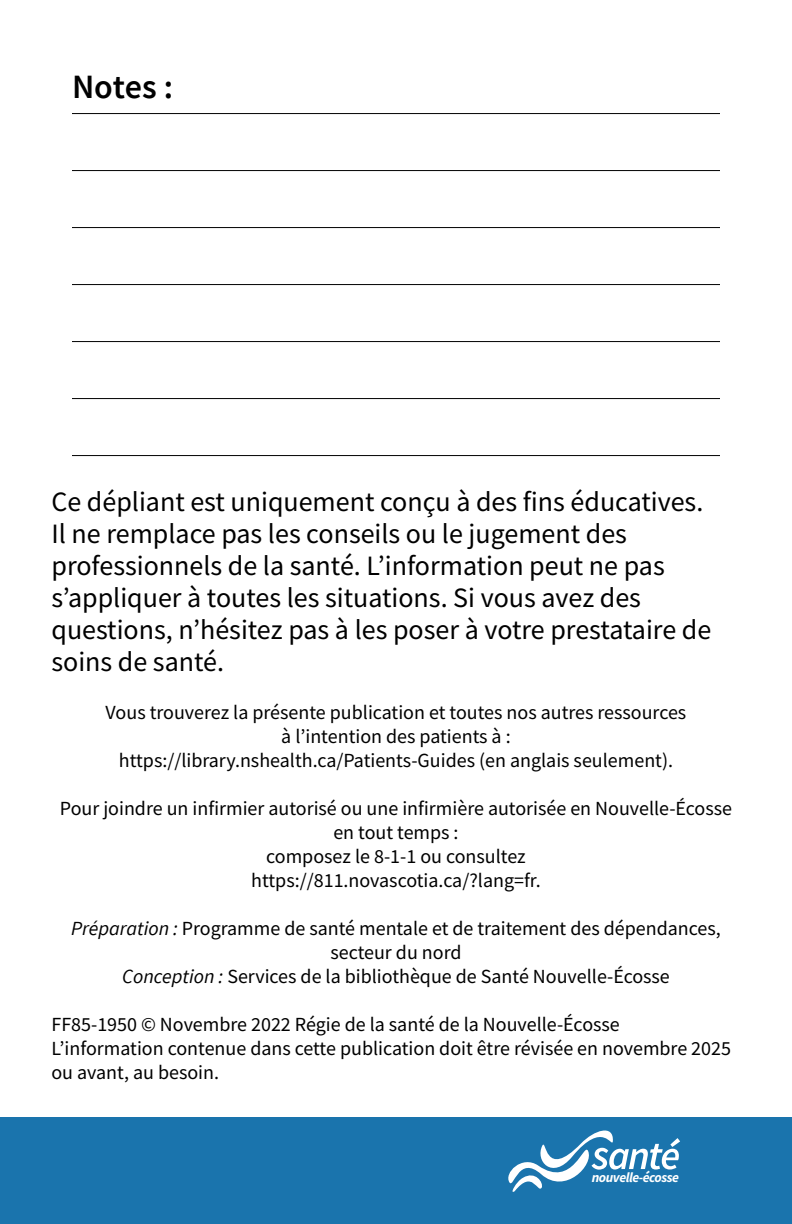
<style>
.page{position:relative;width:792px;height:1224px;background:#fff}
.page>*{position:absolute;margin:0;border:0;box-sizing:border-box;transform-origin:0 0}
.Subheading__large{font:600 34px "Source Sans Pro";color:#000}
.body_text{font:28px/32px "Source Sans Pro";color:#000}
.body_text-2{font:20px/24px "Source Sans Pro";color:#000;text-align:center}
.t1{font:italic 700 13.8px "Source Sans Pro";letter-spacing:-.035em;color:#fff}
.s1{font-style:italic}
</style>
<div class="page">
<hr style="left:72px;top:113px;width:648px;height:1px;background:#000">
<hr style="left:72px;top:170px;width:648px;height:1px;background:#000">
<hr style="left:72px;top:227px;width:648px;height:1px;background:#000">
<hr style="left:72px;top:284px;width:648px;height:1px;background:#000">
<hr style="left:72px;top:341px;width:648px;height:1px;background:#000">
<hr style="left:72px;top:398px;width:648px;height:1px;background:#000">
<hr style="left:72px;top:455px;width:648px;height:1px;background:#000">
<div style="left:0;top:1118px;width:792px;height:106px;background:#1a74ad"></div>
<svg style="left:508px;top:1131px;width:172px;height:61px"></svg>
<p class="Subheading__large" style="left:72px;top:65px;width:103px">Notes :</p>
<p class="body_text" style="left:51px;top:486px;width:661px">Ce dépliant est uniquement conçu à des fins éducatives.<br>Il ne remplace pas les conseils ou le jugement des professionnels de la santé. L’information peut ne pas s’appliquer à toutes les situations. Si vous avez des questions, n’hésitez pas à les poser à votre prestataire de soins de santé.</p>
<p class="body_text-2" style="left:106px;top:700px;width:582px">Vous trouverez la présente publication et toutes nos autres ressources</p>
<p class="body_text-2" style="left:281px;top:724px;width:231px">à l’intention des patients à :</p>
<p class="body_text-2" style="left:119px;top:748px;width:556px">https://library.nshealth.ca/Patients-Guides (en anglais seulement).</p>
<p class="body_text-2" style="left:60px;top:796px;width:674px">Pour joindre un infirmier autorisé ou une infirmière autorisée en Nouvelle-Écosse en tout temps :</p>
<p class="body_text-2" style="left:266px;top:844px;width:261px">composez le 8-1-1 ou consultez</p>
<p class="body_text-2" style="left:251px;top:868px;width:291px">https://811.novascotia.ca/?lang=fr.</p>
<p class="body_text-2" style="left:71px;top:916px;width:651px"><span class="s1">Préparation :</span> Programme de santé mentale et de traitement des dépendances, secteur du nord</p>
<p class="body_text-2" style="left:122px;top:964px;width:549px"><span class="s1">Conception :</span> Services de la bibliothèque de Santé Nouvelle-Écosse</p>
<p class="body_text-2" style="left:51px;top:1012px;width:570px">FF85-1950 © Novembre 2022 Régie de la santé de la Nouvelle-Écosse</p>
<p class="body_text-2" style="left:51px;top:1036px;width:681px;text-align:left">L’information contenue dans cette publication doit être révisée en novembre 2025 ou avant, au besoin.</p>
<p class="t1" style="left:592px;top:1168px;width:89px">nouvelle-écosse</p>
</div>
